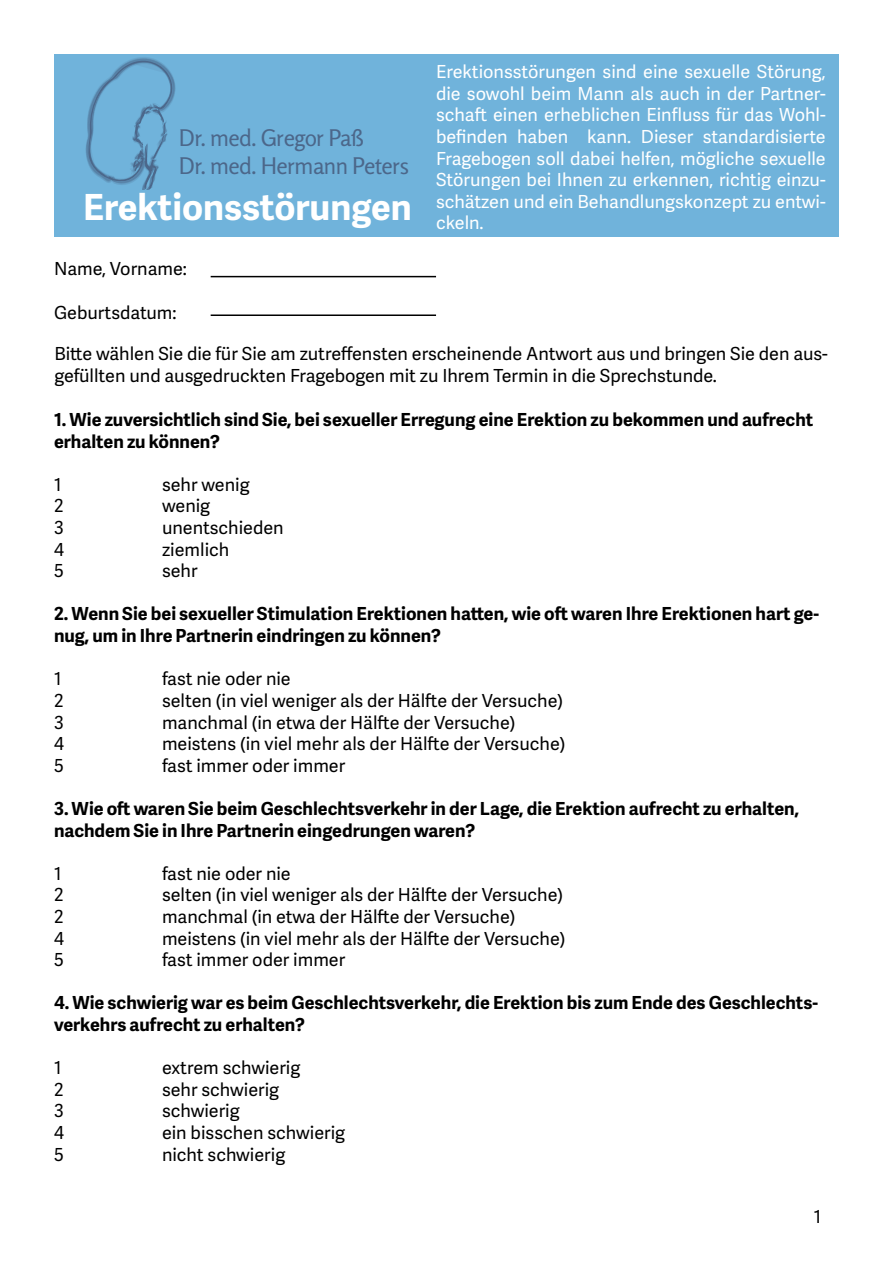
<style>
.page{position:relative;width:893px;height:1263px;background:#fff}
.page>*{position:absolute;margin:0;border:0;box-sizing:border-box;transform-origin:0 0}
.t1{font:700 36px "Adelle Sans";color:#fff}
.t2{font:22.95px/27.6px "Rosario";letter-spacing:-.025em;color:#4c678a}
.t3{font:18px/21.6px "Adelle Sans";color:#000}
.t4{font:700 18px/21.6px "Adelle Sans";color:#000}
.t5{font:18px/21.6px "Adelle Sans";color:#fff;text-align:justify}
</style>
<div class="page">
<div style="left:55px;top:55px;width:784px;height:182px;background:#70b3db"></div>
<hr style="left:211px;top:276px;width:225px;height:1px;background:#000">
<hr style="left:211px;top:314px;width:225px;height:2px;background:#000">
<svg style="left:86px;top:57px;width:89px;height:133px"></svg>
<p class="t2" style="left:179px;top:124px;width:232px">Dr. med. Gregor Paß<br>Dr. med. Hermann Peters</p>
<h1 class="t1" style="left:83px;top:180px;width:330px">Erektionsstörungen</h1>
<p class="t5" style="left:436px;top:60px;width:391px">Erektionsstörungen sind eine sexuelle Störung, die sowohl beim Mann als auch in der Partner&shy;schaft einen erheblichen Einfluss für das Wohl&shy;befinden haben kann. Dieser standardisierte Fragebogen soll dabei helfen, mögliche sexuelle Störungen bei Ihnen zu erkennen, richtig einzu&shy;schätzen und ein Behandlungskonzept zu entwi&shy;ckeln.</p>
<p class="t3" style="left:54px;top:258px;width:135px">Name, Vorname:</p>
<p class="t3" style="left:54px;top:301px;width:124px">Geburtsdatum:</p>
<p class="t3" style="left:55px;top:342px;width:775px">Bitte wählen Sie die für Sie am zutreffensten erscheinende Antwort aus und bringen Sie den aus&shy;gefüllten und ausgedruckten Fragebogen mit zu Ihrem Termin in die Sprechstunde.</p>
<p class="t4" style="left:54px;top:408px;width:761px">1. Wie zuversichtlich sind Sie, bei sexueller Erregung eine Erektion zu bekommen und aufrecht erhalten zu können?</p>
<p class="t3" style="left:54px;top:473px;width:9px">1</p>
<p class="t3" style="left:162px;top:473px;width:89px">sehr wenig</p>
<p class="t3" style="left:54px;top:495px;width:11px">2</p>
<p class="t3" style="left:162px;top:495px;width:50px">wenig</p>
<p class="t3" style="left:54px;top:516px;width:11px">3</p>
<p class="t3" style="left:162px;top:516px;width:123px">unentschieden</p>
<p class="t3" style="left:54px;top:538px;width:11px">4</p>
<p class="t3" style="left:162px;top:538px;width:69px">ziemlich</p>
<p class="t3" style="left:54px;top:559px;width:11px">5</p>
<p class="t3" style="left:162px;top:559px;width:37px">sehr</p>
<p class="t4" style="left:54px;top:602px;width:767px">2. Wenn Sie bei sexueller Stimulation Erektionen hatten, wie oft waren Ihre Erektionen hart ge&shy;nug, um in Ihre Partnerin eindringen zu können?</p>
<p class="t3" style="left:54px;top:667px;width:9px">1</p>
<p class="t3" style="left:162px;top:667px;width:130px">fast nie oder nie</p>
<p class="t3" style="left:54px;top:689px;width:11px">2</p>
<p class="t3" style="left:162px;top:689px;width:403px">selten (in viel weniger als der Hälfte der Versuche)</p>
<p class="t3" style="left:54px;top:711px;width:11px">3</p>
<p class="t3" style="left:162px;top:711px;width:355px">manchmal (in etwa der Hälfte der Versuche)</p>
<p class="t3" style="left:54px;top:732px;width:11px">4</p>
<p class="t3" style="left:162px;top:732px;width:405px">meistens (in viel mehr als der Hälfte der Versuche)</p>
<p class="t3" style="left:54px;top:754px;width:11px">5</p>
<p class="t3" style="left:162px;top:754px;width:185px">fast immer oder immer</p>
<p class="t4" style="left:54px;top:797px;width:747px">3. Wie oft waren Sie beim Geschlechtsverkehr in der Lage, die Erektion aufrecht zu erhalten, nachdem Sie in Ihre Partnerin eingedrungen waren?</p>
<p class="t3" style="left:54px;top:862px;width:9px">1</p>
<p class="t3" style="left:162px;top:862px;width:130px">fast nie oder nie</p>
<p class="t3" style="left:54px;top:883px;width:11px">2</p>
<p class="t3" style="left:162px;top:883px;width:403px">selten (in viel weniger als der Hälfte der Versuche)</p>
<p class="t3" style="left:54px;top:905px;width:11px">2</p>
<p class="t3" style="left:162px;top:905px;width:355px">manchmal (in etwa der Hälfte der Versuche)</p>
<p class="t3" style="left:54px;top:927px;width:11px">4</p>
<p class="t3" style="left:162px;top:927px;width:405px">meistens (in viel mehr als der Hälfte der Versuche)</p>
<p class="t3" style="left:54px;top:948px;width:11px">5</p>
<p class="t3" style="left:162px;top:948px;width:185px">fast immer oder immer</p>
<p class="t4" style="left:54px;top:991px;width:765px">4. Wie schwierig war es beim Geschlechtsverkehr, die Erektion bis zum Ende des Geschlechts&shy;verkehrs aufrecht zu erhalten?</p>
<p class="t3" style="left:54px;top:1056px;width:9px">1</p>
<p class="t3" style="left:162px;top:1056px;width:140px">extrem schwierig</p>
<p class="t3" style="left:54px;top:1078px;width:11px">2</p>
<p class="t3" style="left:162px;top:1078px;width:119px">sehr schwierig</p>
<p class="t3" style="left:54px;top:1099px;width:11px">3</p>
<p class="t3" style="left:162px;top:1099px;width:79px">schwierig</p>
<p class="t3" style="left:54px;top:1121px;width:11px">4</p>
<p class="t3" style="left:162px;top:1121px;width:185px">ein bisschen schwierig</p>
<p class="t3" style="left:54px;top:1143px;width:11px">5</p>
<p class="t3" style="left:162px;top:1143px;width:125px">nicht schwierig</p>
<p class="t3" style="left:814px;top:1205px;width:9px">1</p>
</div>
